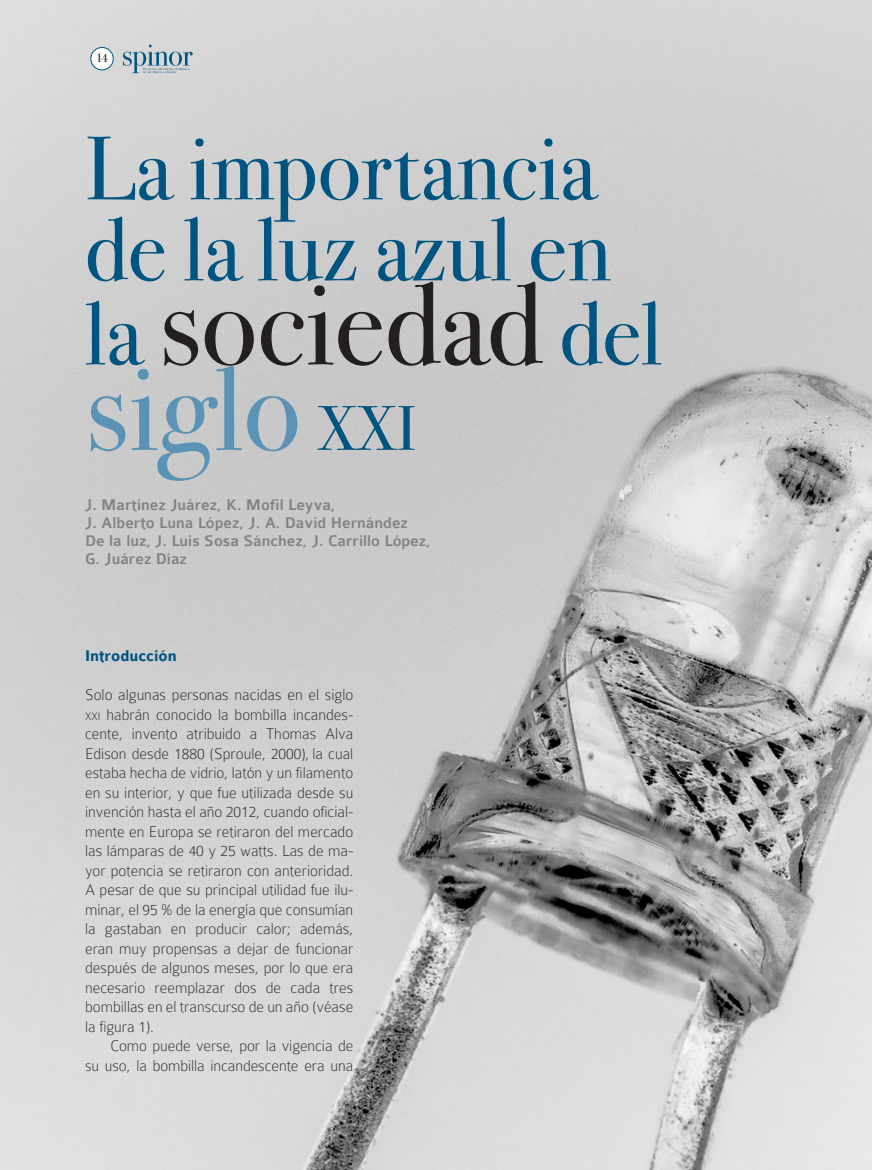
<style>
.page{position:relative;width:872px;height:1170px;background:#fff}
.page>*{position:absolute;margin:0;border:0;box-sizing:border-box;transform-origin:0 0}
.titulo{font:120px "Bodoni Svty Two ITCTT Book";color:#5a93b6}
.titulo-2{font:117px "Bodoni Svty Two ITCTT Book";color:#231f20}
.titulo-3{font:90.15px/81px "Bodoni Svty Two ITCTT Book";color:#005480}
.párrafo_-_Primera{font:100 16.5px/19.5px "Colaborate";color:#231f20;text-align:justify}
.autor{font:500 16.5px/18px "Colaborate";color:#808285}
.párrafo{font:100 16.5px/19.5px "Colaborate";letter-spacing:-.005em;color:#231f20;text-align:right}
.subtitulo{font:700 16.5px "Colaborate";color:#005480}
.t1{font:12px "Bodoni Svty Two ITCTT Book";color:#231f20}
.s1{font-size:90.15px;color:#005480}
.s2{font-size:63px;color:#005480}
.s3{font-size:11.55px}
</style>
<div class="page">
<img style="left:0;top:0;width:872px;height:1169px">
<div style="left:91px;top:47px;width:22px;height:23px;background:#fff;border-radius:50%"></div>
<div style="left:90px;top:47px;width:24px;height:23px;border:1px solid #005480;border-radius:50%"></div>
<svg style="left:123px;top:45px;width:70px;height:29px;background:#aabcc5"></svg>
<p class="t1" style="left:96px;top:51px;width:13px">14</p>
<p class="titulo-3" style="left:85px;top:128px;width:527px">La importancia de la luz azul en</p>
<p class="titulo-2" style="left:85px;top:255px;width:579px"><span class="s1">la</span> sociedad <span class="s1">del</span></p>
<p class="titulo" style="left:85px;top:337px;width:333px">siglo <span class="s2">xxi</span></p>
<p class="autor" style="left:85px;top:496px;width:347px">J. Martínez Juárez, K. Mofil Leyva,<br>J. Alberto Luna López, J. A. David Hernández De la luz, J. Luis Sosa Sánchez, J. Carrillo López, G. Juárez Díaz</p>
<p class="subtitulo" style="left:85px;top:647px;width:93px">Introducción</p>
<p class="párrafo_-_Primera" style="left:85px;top:685px;width:270px">Solo algunas personas nacidas en el siglo <span class="s3">xxi</span> habrán conocido la bombilla incandes&shy;cente, invento atribuido a Thomas Alva Edison desde 1880 (Sproule, 2000), la cual estaba hecha de vidrio, latón y un filamento en su interior, y que fue utilizada desde su invención hasta el año 2012, cuando oficial&shy;mente en Europa se retiraron del mercado las lámparas de 40 y 25 watts. Las de ma&shy;yor potencia se retiraron con anterioridad.<br>A pesar de que su principal utilidad fue ilu&shy;minar, el 95 % de la energía que consumían la gastaban en producir calor; además, eran muy propensas a dejar de funcionar después de algunos meses, por lo que era necesario reemplazar dos de cada tres bombillas en el transcurso de un año (véase la figura 1).</p>
<p class="párrafo" style="left:85px;top:1036px;width:270px">Como puede verse, por la vigencia de<br>su uso, la bombilla incandescente era una</p>
</div>
